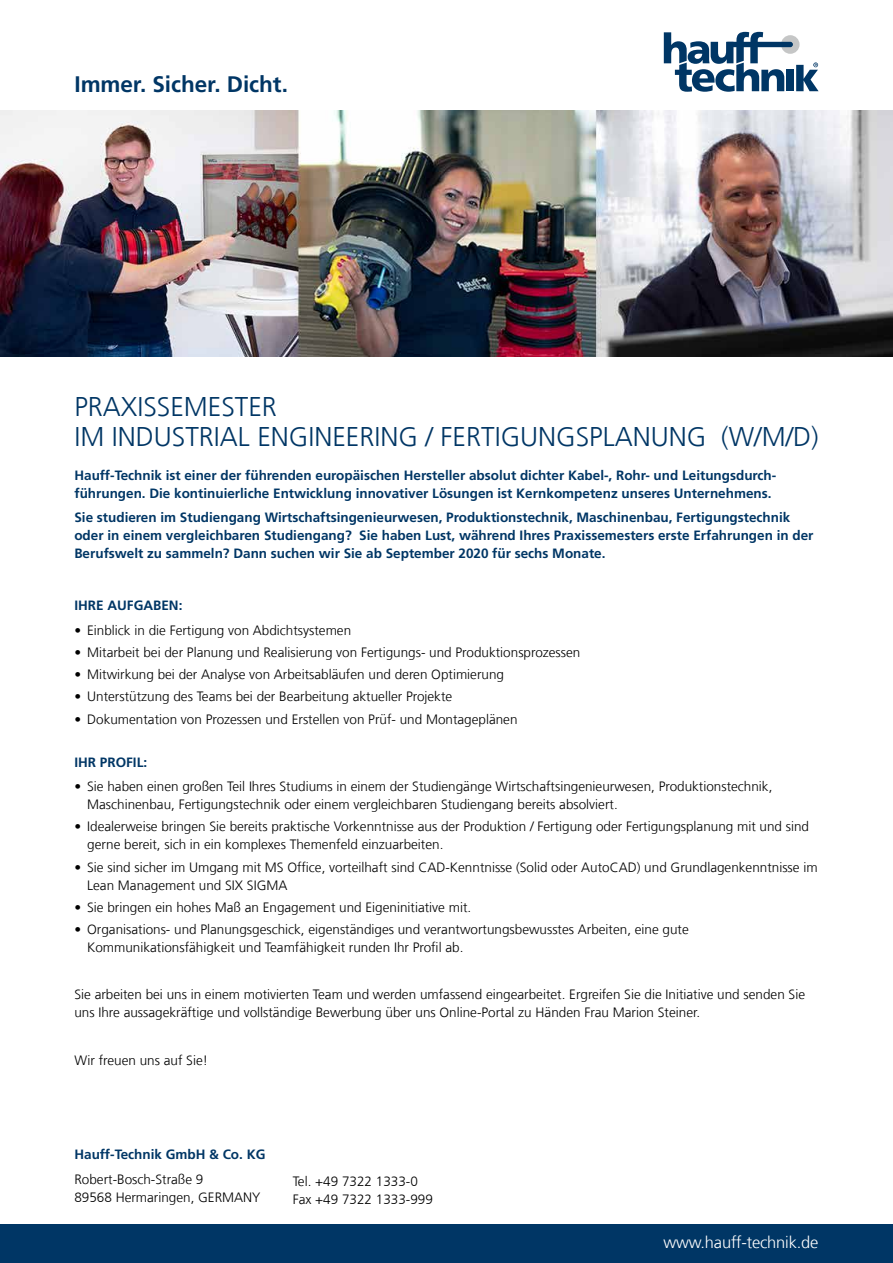
<style>
.page{position:relative;width:893px;height:1263px;background:#fff}
.page>*{position:absolute;margin:0;border:0;box-sizing:border-box;transform-origin:0 0}
.t1{font:300 27px/30px "Frutigerfor Hauff";color:#003665}
.t2{font:700 22.5px "Frutigerfor Hauff";letter-spacing:-.005em;color:#003665}
.t3{font:300 16.5px "Frutigerfor Hauff";letter-spacing:-.01em;color:#fff}
.t4{font:300 13.5px/18px "Frutigerfor Hauff";color:#000}
.t5{font:700 13.5px/18px "Frutigerfor Hauff";color:#003665}
</style>
<div class="page">
<svg style="left:664px;top:32px;width:155px;height:60px"></svg>
<img style="left:0;top:110px;width:893px;height:246px">
<div style="left:0;top:1225px;width:893px;height:38px;background:#003665"></div>
<h2 class="t2" style="left:74px;top:70px;width:215px">Immer. Sicher. Dicht.</h2>
<h1 class="t1" style="left:74px;top:392px;width:746px">PRAXISSEMESTER<br>IM INDUSTRIAL ENGINEERING / FERTIGUNGSPLANUNG (W/M/D)</h1>
<p class="t5" style="left:74px;top:466px;width:703px">Hauff-Technik ist einer der führenden europäischen Hersteller absolut dichter Kabel-, Rohr- und Leitungsdurch&shy;führungen. Die kontinuierliche Entwicklung innovativer Lösungen ist Kernkompetenz unseres Unternehmens.</p>
<p class="t5" style="left:74px;top:508px;width:740px">Sie studieren im Studiengang Wirtschaftsingenieurwesen, Produktionstechnik, Maschinenbau, Fertigungstechnik oder in einem vergleichbaren Studiengang? Sie haben Lust, während Ihres Praxissemesters erste Erfahrungen in der<br>Berufswelt zu sammeln? Dann suchen wir Sie ab September 2020 für sechs Monate.</p>
<p class="t5" style="left:74px;top:596px;width:110px">IHRE AUFGABEN:</p>
<p class="t4" style="left:74px;top:621px;width:278px">• Einblick in die Fertigung von Abdichtsystemen</p>
<p class="t4" style="left:74px;top:643px;width:507px">• Mitarbeit bei der Planung und Realisierung von Fertigungs- und Produktionsprozessen</p>
<p class="t4" style="left:74px;top:665px;width:431px">• Mitwirkung bei der Analyse von Arbeitsabläufen und deren Optimierung</p>
<p class="t4" style="left:74px;top:687px;width:379px">• Unterstützung des Teams bei der Bearbeitung aktueller Projekte</p>
<p class="t4" style="left:74px;top:710px;width:445px">• Dokumentation von Prozessen und Erstellen von Prüf- und Montageplänen</p>
<p class="t5" style="left:74px;top:753px;width:74px">IHR PROFIL:</p>
<p class="t4" style="left:87px;top:777px;width:687px;text-indent:-13px">• Sie haben einen großen Teil Ihres Studiums in einem der Studiengänge Wirtschaftsingenieurwesen, Produktionstechnik,<br>Maschinenbau, Fertigungstechnik oder einem vergleichbaren Studiengang bereits absolviert.</p>
<p class="t4" style="left:87px;top:817px;width:723px;text-indent:-13px">• Idealerweise bringen Sie bereits praktische Vorkenntnisse aus der Produktion / Fertigung oder Fertigungsplanung mit und sind gerne bereit, sich in ein komplexes Themenfeld einzuarbeiten.</p>
<p class="t4" style="left:87px;top:858px;width:732px;text-indent:-13px">• Sie sind sicher im Umgang mit MS Office, vorteilhaft sind CAD-Kenntnisse (Solid oder AutoCAD) und Grundlagenkenntnisse im<br>Lean Management und SIX SIGMA</p>
<p class="t4" style="left:74px;top:898px;width:398px">• Sie bringen ein hohes Maß an Engagement und Eigeninitiative mit.</p>
<p class="t4" style="left:87px;top:920px;width:603px;text-indent:-13px">• Organisations- und Planungsgeschick, eigenständiges und verantwortungsbewusstes Arbeiten, eine gute<br>Kommunikationsfähigkeit und Teamfähigkeit runden Ihr Profil ab.</p>
<p class="t4" style="left:74px;top:985px;width:732px">Sie arbeiten bei uns in einem motivierten Team und werden umfassend eingearbeitet. Ergreifen Sie die Initiative und senden Sie uns Ihre aussagekräftige und vollständige Bewerbung über uns Online-Portal zu Händen Frau Marion Steiner.</p>
<p class="t4" style="left:74px;top:1052px;width:135px">Wir freuen uns auf Sie!</p>
<p class="t5" style="left:74px;top:1145px;width:193px">Hauff-Technik GmbH &amp; Co. KG</p>
<p class="t4" style="left:74px;top:1170px;width:188px">Robert-Bosch-Straße 9<br>89568 Hermaringen, GERMANY</p>
<p class="t4" style="left:293px;top:1172px;width:142px">Tel. +49 7322 1333-0<br>Fax +49 7322 1333-999</p>
<p class="t3" style="left:663px;top:1232px;width:157px">www.hauff-technik.de</p>
</div>
